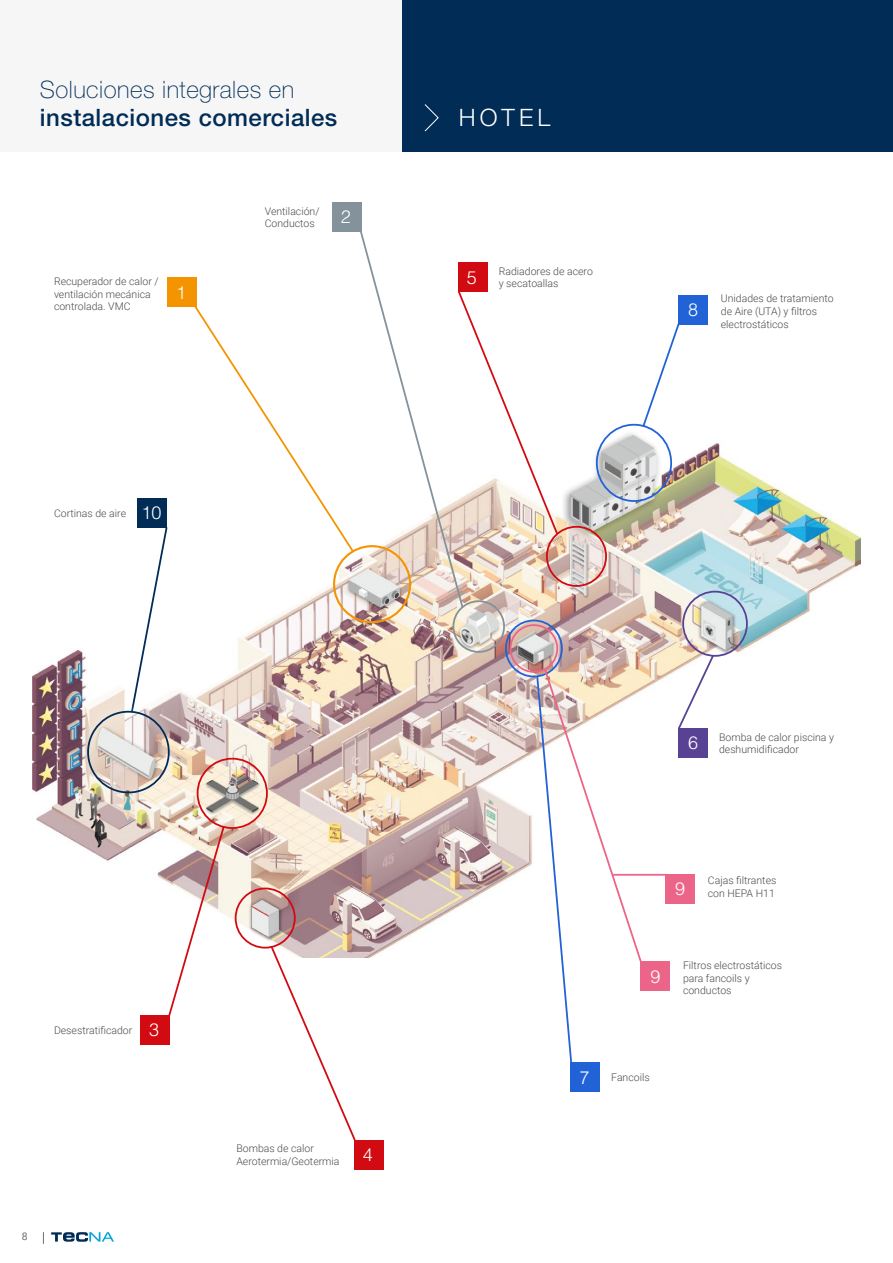
<style>
.page{position:relative;width:893px;height:1263px;background:#fff}
.page>*{position:absolute;margin:0;border:0;box-sizing:border-box;transform-origin:0 0}
.t1{font:500 24px "Helvetica Neue LT Std";letter-spacing:.02em;color:#002c56}
.t2{font:100 24px "Helvetica Neue LT Std";letter-spacing:.02em;color:#002c56}
.t3{font:300 24px "Helvetica Neue LT Std";letter-spacing:.17em;color:#fff}
.t4{font:300 18px "Helvetica LT Std";color:#fff}
.t5{font:300 10.5px/12.6px "Roboto";color:#4a4a49}
.t6{font:10.5px "Roboto";color:#706f6f}
.s1{font-family:"Helvetica LT Std";font-size:18px;color:#fff}
</style>
<div class="page">
<svg style="left:43px;top:1232px;width:1px;height:12px"></svg>
<svg style="left:51px;top:1232px;width:63px;height:10px"></svg>
<div style="left:402px;top:0;width:491px;height:151px;background:#002c56"></div>
<div style="left:0;top:0;width:402px;height:151px;background:#f6f6f6"></div>
<svg style="left:424px;top:104px;width:15px;height:28px"></svg>
<img style="left:33px;top:424px;width:827px;height:533px">
<div style="left:332px;top:202px;width:30px;height:30px;background:#83929b"></div>
<div style="left:452px;top:600px;width:53px;height:53px;border:2px solid #83929b;border-radius:50%"></div>
<div style="left:167px;top:277px;width:30px;height:30px;background:#f49400"></div>
<svg style="left:130px;top:525px;width:39px;height:176px"></svg>
<div style="left:78px;top:701px;width:101px;height:102px;background:#fff;opacity:.92"></div>
<div style="left:87px;top:711px;width:83px;height:82px;border:2px solid #002c56;border-radius:50%"></div>
<div style="left:138px;top:498px;width:29px;height:30px;background:#002c56"></div>
<div style="left:354px;top:1140px;width:30px;height:29px;background:#d20a11"></div>
<div style="left:140px;top:1015px;width:30px;height:30px;background:#d20a11"></div>
<svg style="left:269px;top:944px;width:89px;height:196px"></svg>
<svg style="left:167px;top:824px;width:59px;height:192px"></svg>
<div style="left:235px;top:887px;width:61px;height:61px;border:2px solid #d20a11;border-radius:50%"></div>
<div style="left:505px;top:620px;width:58px;height:57px;border:2px solid #2163d6;border-radius:50%"></div>
<div style="left:546px;top:526px;width:61px;height:61px;border:2px solid #d20a11;border-radius:50%"></div>
<div style="left:197px;top:758px;width:71px;height:71px;border:2px solid #d20a11;border-radius:50%"></div>
<div style="left:570px;top:1062px;width:30px;height:30px;background:#2163d6"></div>
<svg style="left:193px;top:232px;width:366px;height:378px"></svg>
<div style="left:510px;top:624px;width:48px;height:49px;border:2px solid #ec6588;border-radius:50%"></div>
<div style="left:596px;top:424px;width:76px;height:78px;border:2px solid #2163d6;border-radius:50%"></div>
<svg style="left:535px;top:666px;width:110px;height:396px"></svg>
<svg style="left:641px;top:323px;width:41px;height:106px"></svg>
<div style="left:640px;top:961px;width:30px;height:30px;background:#ec6588"></div>
<div style="left:665px;top:874px;width:30px;height:30px;background:#ec6588"></div>
<div style="left:678px;top:295px;width:30px;height:29px;background:#2163d6"></div>
<div style="left:458px;top:262px;width:29px;height:30px;background:#d20a11"></div>
<div style="left:682px;top:591px;width:66px;height:66px;border:2px solid #584294;border-radius:50%"></div>
<svg style="left:676px;top:653px;width:40px;height:78px"></svg>
<div style="left:678px;top:728px;width:30px;height:30px;background:#584294"></div>
<hr style="left:612px;top:874px;width:55px;height:2px;background:#ec6588">
<h1 class="t2" style="left:40px;top:75px;width:256px">Soluciones integrales en</h1>
<h1 class="t1" style="left:40px;top:103px;width:299px">instalaciones comerciales</h1>
<h1 class="t3" style="left:459px;top:103px;width:93px">HOTEL</h1>
<p class="t5" style="left:54px;top:274px;width:106px">Recuperador de calor / ventilación mecánica controlada. VMC</p>
<h2 class="t4" style="left:176px;top:281px;width:12px">1</h2>
<p class="t5" style="left:54px;top:506px;width:109px">Cortinas de aire <span class="s1">10</span></p>
<p class="t5" style="left:265px;top:204px;width:56px">Ventilación/<br>Conductos</p>
<h2 class="t4" style="left:341px;top:206px;width:12px">2</h2>
<p class="t5" style="left:467px;top:264px;width:127px;text-indent:32px">Radiadores de acero<br><sup>5</sup> y secatoallas</p>
<h2 class="t4" style="left:688px;top:298px;width:12px">8</h2>
<p class="t5" style="left:721px;top:292px;width:114px">Unidades de tratamiento de Aire (UTA) y filtros electrostáticos</p>
<p class="t5" style="left:54px;top:1023px;width:80px">Desestratificador</p>
<h2 class="t4" style="left:149px;top:1019px;width:12px">3</h2>
<p class="t6" style="left:22px;top:1229px;width:7px">8</p>
<p class="t5" style="left:236px;top:1142px;width:105px">Bombas de calor<br>Aerotermia/Geotermia</p>
<h2 class="t4" style="left:363px;top:1143px;width:12px">4</h2>
<p class="t5" style="left:688px;top:730px;width:147px;text-indent:31px">Bomba de calor piscina y<br><sup>6</sup> deshumidificador</p>
<h2 class="t4" style="left:675px;top:878px;width:12px">9</h2>
<p class="t5" style="left:708px;top:874px;width:70px">Cajas filtrantes con HEPA H11</p>
<h2 class="t4" style="left:650px;top:965px;width:12px">9</h2>
<p class="t5" style="left:683px;top:959px;width:101px">Filtros electrostáticos para fancoils y conductos</p>
<p class="t5" style="left:579px;top:1071px;width:72px"><span class="s1">7</span> Fancoils</p>
</div>
